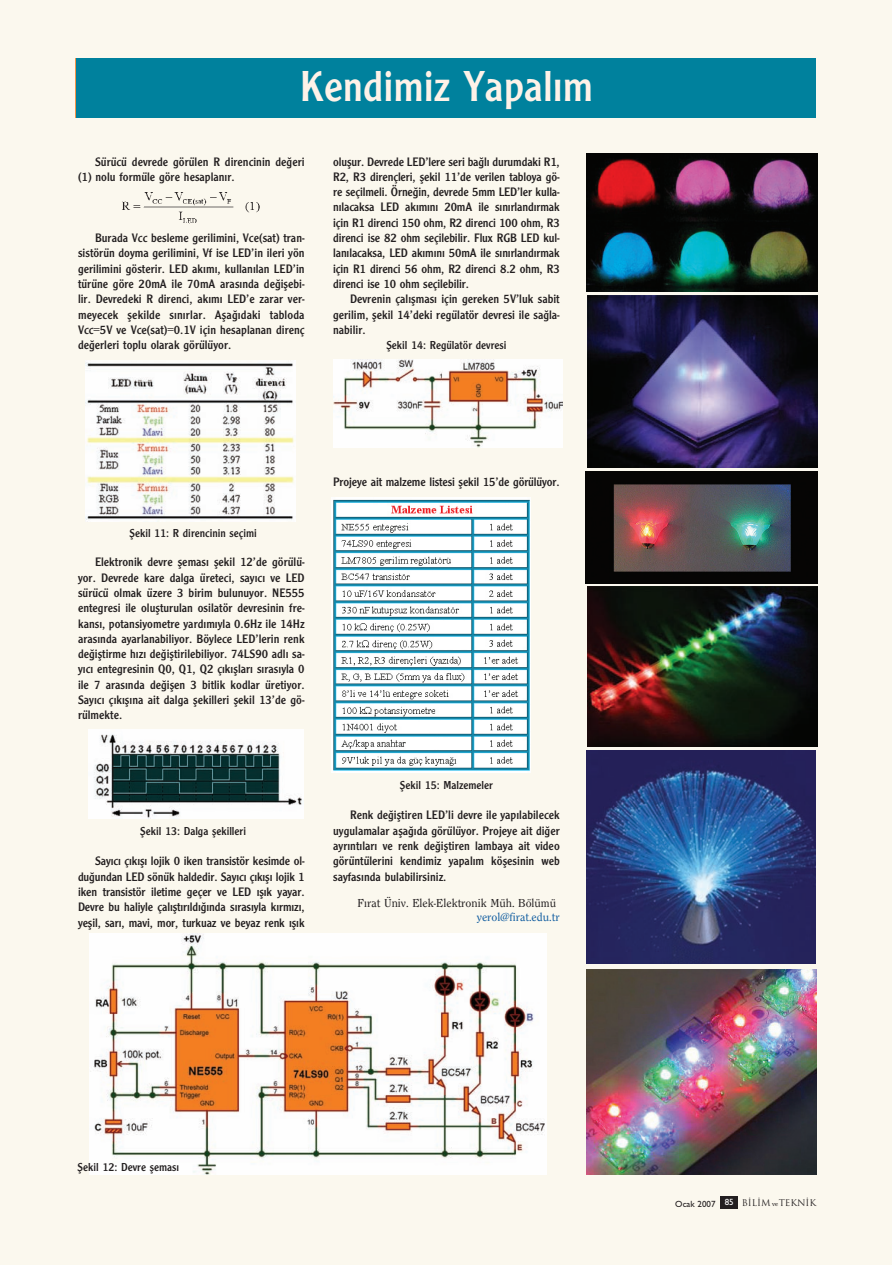
<style>
.page{position:relative;width:892px;height:1265px;background:#fff}
.page>*{position:absolute;margin:0;border:0;box-sizing:border-box;transform-origin:0 0}
.t1{font:45px "Clearface Gothic";color:#fef2e8}
.t2{font:12.75px/15.3px "Clearface Gothic";letter-spacing:-.01em;color:#231f20;text-align:justify}
.t3{font:12px "Clearface Gothic";color:#231f20}
.t4{font:500 12px/14.7px "Clearface";color:#231f20;text-align:right}
.t5{font:9px "Trajan";color:#231f20}
.s1{color:#115da0}
.s2{font-family:"Gill Sans";font-weight:500}
.s3{font-family:"Gill Sans";font-weight:500;color:#fff}
.s4{font-family:"Bookman";font-weight:300;font-size:6px}
</style>
<div class="page">
<img style="left:0;top:0;width:892px;height:1264px">
<p class="t1" style="left:300px;top:69px;width:295px">Kendimiz Yapal›m</p>
<p class="t2" style="left:78px;top:154px;width:228px;text-indent:17px">Sürücü devrede görülen R direncinin de¤eri (1) nolu formüle göre hesaplan›r.</p>
<p class="t2" style="left:78px;top:231px;width:228px;text-indent:17px">Burada Vcc besleme gerilimini, Vce(sat) tran&shy;sistörün doyma gerilimini, Vf ise LED’in ileri yön gerilimini gösterir. LED ak›m›, kullan›lan LED’in türüne göre 20mA ile 70mA aras›nda de¤iflebi&shy;lir. Devredeki R direnci, ak›m› LED’e zarar ver&shy;meyecek flekilde s›n›rlar. Afla¤›daki tabloda Vcc=5V ve Vce(sat)=0.1V için hesaplanan direnç de¤erleri toplu olarak görülüyor.</p>
<p class="t2" style="left:333px;top:154px;width:228px">oluflur. Devrede LED’lere seri ba¤l› durumdaki R1,</p>
<p class="t2" style="left:333px;top:170px;width:228px">R2, R3 dirençleri, flekil 11’de verilen tabloya gö-</p>
<p class="t2" style="left:333px;top:185px;width:228px">re seçilmeli. Örne¤in, devrede 5mm LED’ler kulla-</p>
<p class="t2" style="left:333px;top:200px;width:228px">n›lacaksa LED ak›m›n› 20mA ile s›n›rland›rmak</p>
<p class="t2" style="left:333px;top:216px;width:228px">için R1 direnci 150 ohm, R2 direnci 100 ohm, R3</p>
<p class="t2" style="left:333px;top:231px;width:228px">direnci ise 82 ohm seçilebilir. Flux RGB LED kul-</p>
<p class="t2" style="left:333px;top:246px;width:228px">lan›lacaksa, LED ak›m›n› 50mA ile s›n›rland›rmak</p>
<p class="t2" style="left:333px;top:261px;width:228px">için R1 direnci 56 ohm, R2 direnci 8.2 ohm, R3</p>
<p class="t2" style="left:333px;top:277px;width:137px">direnci ise 10 ohm seçilebilir.</p>
<p class="t2" style="left:350px;top:292px;width:211px">Devrenin çal›flmas› için gereken 5V’luk sabit</p>
<p class="t2" style="left:333px;top:307px;width:228px">gerilim, flekil 14’deki regülatör devresi ile sa¤la-</p>
<p class="t2" style="left:333px;top:323px;width:34px">nabilir.</p>
<p class="t3" style="left:386px;top:340px;width:122px">fiekil 14: Regülatör devresi</p>
<p class="t3" style="left:129px;top:528px;width:129px">fiekil 11: R direncinin seçimi</p>
<p class="t2" style="left:78px;top:555px;width:228px;text-indent:17px">Elektronik devre flemas› flekil 12’de görülü&shy;yor. Devrede kare dalga üreteci, say›c› ve LED sürücü olmak üzere 3 birim bulunuyor. NE555 entegresi ile oluflturulan osilatör devresinin fre&shy;kans›, potansiyometre yard›m›yla 0.6Hz ile 14Hz aras›nda ayarlanabiliyor. Böylece LED’lerin renk de¤ifltirme h›z› de¤ifltirilebiliyor. 74LS90 adl› sa&shy;y›c› entegresinin Q0, Q1, Q2 ç›k›fllar› s›ras›yla 0 ile 7 aras›nda de¤iflen 3 bitlik kodlar üretiyor.<br>Say›c› ç›k›fl›na ait dalga flekilleri flekil 13’de gö&shy;rülmekte.</p>
<p class="t3" style="left:140px;top:826px;width:107px">fiekil 13: Dalga flekilleri</p>
<p class="t2" style="left:78px;top:854px;width:228px;text-indent:17px">Say›c› ç›k›fl› lojik 0 iken transistör kesimde ol&shy;du¤undan LED sönük haldedir. Say›c› ç›k›fl› lojik 1 iken transistör iletime geçer ve LED ›fl›k yayar.<br>Devre bu haliyle çal›flt›r›ld›¤›nda s›ras›yla k›rm›z›, yeflil, sar›, mavi, mor, turkuaz ve beyaz renk ›fl›k</p>
<p class="t2" style="left:333px;top:475px;width:228px">Projeye ait malzeme listesi flekil 15’de görülüyor.</p>
<p class="t3" style="left:400px;top:780px;width:95px">fiekil 15: Malzemeler</p>
<p class="t2" style="left:333px;top:808px;width:228px;text-indent:17px">Renk de¤ifltiren LED’li devre ile yap›labilecek uygulamalar afla¤›da görülüyor. Projeye ait di¤er ayr›nt›lar› ve renk de¤ifltiren lambaya ait video görüntülerini kendimiz yapal›m köflesinin web sayfas›nda bulabilirsiniz.</p>
<p class="t4" style="left:358px;top:895px;width:204px">F›rat Üniv. Elek-Elektronik Müh. Bölümü <span class="s1">yerol@firat.edu.tr</span></p>
<p class="t3" style="left:78px;top:1161px;width:103px">fiekil 12: Devre flemas›</p>
<p class="t5" style="left:675px;top:1197px;width:143px"><span class="s2">Ocak 2007</span> <span class="s3">85</span> B‹L‹M <span class="s4">ve</span>TEKN‹K</p>
</div>
